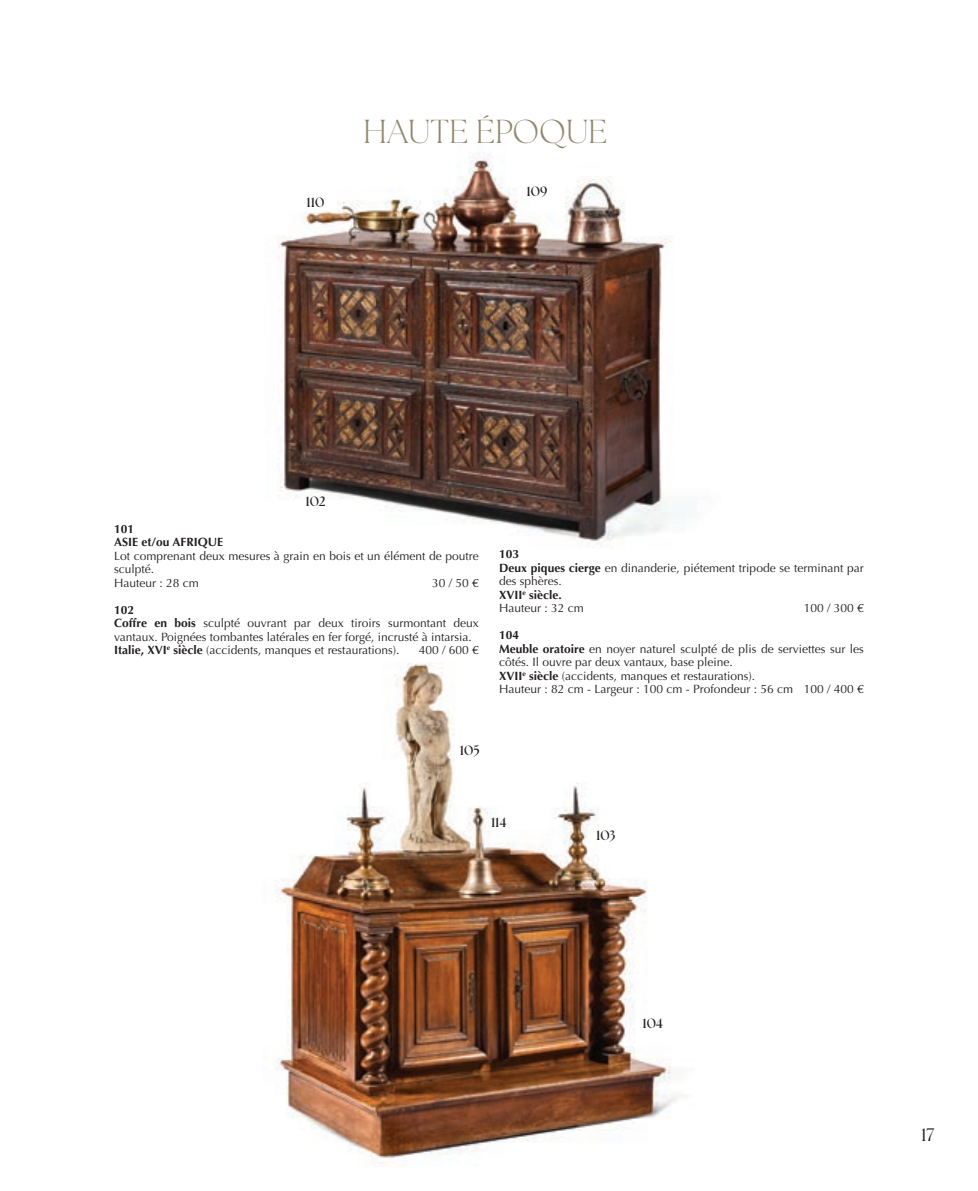
<style>
.page{position:relative;width:978px;height:1191px;background:#fff}
.page>*{position:absolute;margin:0;border:0;box-sizing:border-box;transform-origin:0 0}
.t1{font:300 33.15px "The Seasons";color:#93866d}
.t2{font:18px "The Seasons";color:#231f20}
.t3{font:700 13.5px "The Seasons";color:#231f20}
.t4{font:12px/13.5px "Optima";color:#231f20}
.t5{font:700 12px/13.5px "Optima";color:#231f20}
.s1{font-weight:700}
</style>
<div class="page">
<img style="left:275px;top:663px;width:409px;height:503px">
<img style="left:277px;top:152px;width:396px;height:394px">
<p class="t3" style="left:307px;top:193px;width:19px">110</p>
<h1 class="t1" style="left:363px;top:110px;width:246px">HAUTE ÉPOQUE</h1>
<p class="t3" style="left:526px;top:183px;width:22px">109</p>
<p class="t3" style="left:305px;top:492px;width:22px">102</p>
<p class="t5" style="left:114px;top:522px;width:110px">101<br>ASIE et/ou AFRIQUE</p>
<p class="t4" style="left:114px;top:549px;width:366px">Lot comprenant deux mesures à grain en bois et un élément de poutre sculpté.<br>Hauteur : 28 cm</p>
<p class="t4" style="left:432px;top:576px;width:48px">30 / 50 €</p>
<p class="t4" style="left:114px;top:603px;width:366px"><span class="s1">102<br>Coffre en bois</span> sculpté ouvrant par deux tiroirs surmontant deux vantaux. Poignées tombantes latérales en fer forgé, incrusté à intarsia.<br><span class="s1">Italie, XVI</span><sup>e</sup> <span class="s1">siècle</span> (accidents, manques et restaurations).</p>
<p class="t4" style="left:419px;top:643px;width:62px">400 / 600 €</p>
<p class="t3" style="left:460px;top:741px;width:22px">105</p>
<p class="t4" style="left:499px;top:547px;width:366px"><span class="s1">103<br>Deux piques cierge</span> en dinanderie, piétement tripode se terminant par des sphères.<br><span class="s1">XVII</span><sup>e</sup> <span class="s1">siècle.<br></span>Hauteur : 32 cm</p>
<p class="t4" style="left:804px;top:601px;width:62px">100 / 300 €</p>
<p class="t4" style="left:499px;top:628px;width:366px"><span class="s1">104<br>Meuble oratoire</span> en noyer naturel sculpté de plis de serviettes sur les côtés. Il ouvre par deux vantaux, base pleine.<br><span class="s1">XVII</span><sup>e</sup> <span class="s1">siècle</span> (accidents, manques et restaurations).<br>Hauteur : 82 cm - Largeur : 100 cm - Profondeur : 56 cm 100 / 400 €</p>
<p class="t3" style="left:491px;top:813px;width:17px">114</p>
<p class="t3" style="left:596px;top:826px;width:21px">103</p>
<p class="t3" style="left:642px;top:1014px;width:22px">104</p>
<h2 class="t2" style="left:921px;top:1122px;width:14px">17</h2>
</div>
